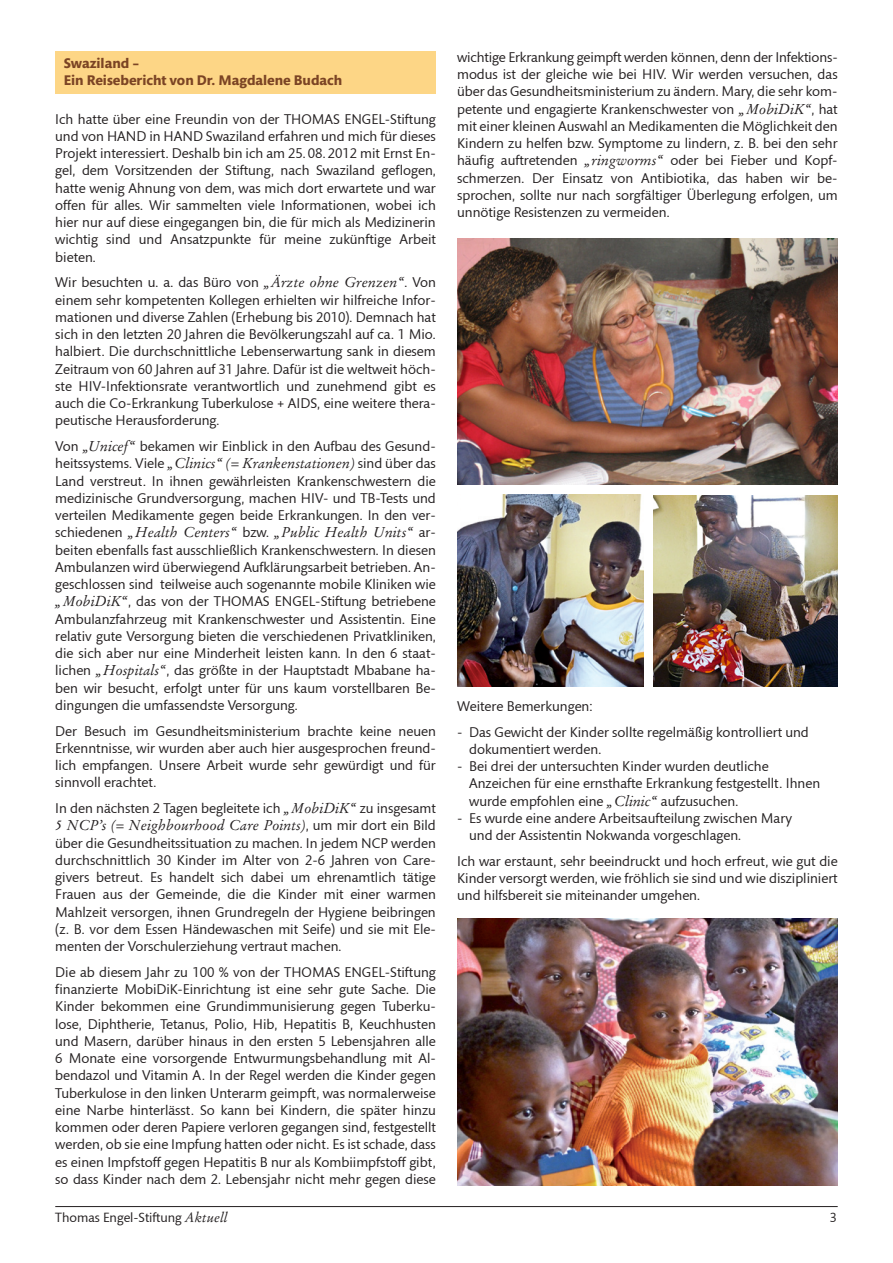
<style>
.page{position:relative;width:893px;height:1263px;background:#fff}
.page>*{position:absolute;margin:0;border:0;box-sizing:border-box;transform-origin:0 0}
.fliesstext{font:14.25px/17.2px "Mundo Sans";color:#231f20;text-align:justify}
.fliesstext-2{font:700 14.25px "Mundo Sans";color:#7b4424}
.fliessetxt{font:13.5px "Mundo Sans";color:#231f20}
.s1{font-family:"Stempel Garamond";font-style:italic}
</style>
<div class="page">
<hr style="left:55px;top:1206px;width:783px;height:1px;background:#231f20">
<div style="left:55px;top:51px;width:381px;height:43px;background:#fdd686"></div>
<img style="left:653px;top:495px;width:185px;height:192px">
<img style="left:457px;top:238px;width:381px;height:247px">
<img style="left:457px;top:918px;width:381px;height:268px">
<img style="left:457px;top:495px;width:186px;height:191px">
<p class="fliesstext-2" style="left:64px;top:55px;width:77px">Swaziland –</p>
<p class="fliesstext-2" style="left:64px;top:73px;width:280px">Ein Reisebericht von Dr. Magdalene Budach</p>
<p class="fliesstext" style="left:55px;top:110px;width:382px">Ich hatte über eine Freundin von der THOMAS ENGEL-Stiftung und von HAND in HAND Swaziland erfahren und mich für dieses Projekt interessiert. Deshalb bin ich am 25. 08. 2012 mit Ernst En&shy;gel, dem Vorsitzenden der Stiftung, nach Swaziland geflogen, hatte wenig Ahnung von dem, was mich dort erwartete und war offen für alles. Wir sammelten viele Informationen, wobei ich hier nur auf diese eingegangen bin, die für mich als Medizinerin wichtig sind und Ansatzpunkte für meine zukünftige Arbeit bieten.</p>
<p class="fliesstext" style="left:55px;top:274px;width:382px">Wir besuchten u. a. das Büro von <span class="s1">„Ärzte ohne Grenzen“</span>. Von einem sehr kompetenten Kollegen erhielten wir hilfreiche Infor&shy;mationen und diverse Zahlen (Erhebung bis 2010). Demnach hat sich in den letzten 20 Jahren die Bevölkerungszahl auf ca. 1 Mio. halbiert. Die durchschnittliche Lebenserwartung sank in diesem Zeitraum von 60 Jahren auf 31 Jahre. Dafür ist die weltweit höch&shy;ste HIV-Infektionsrate verantwortlich und zunehmend gibt es auch die Co-Erkrankung Tuberkulose + AIDS, eine weitere thera&shy;peutische Herausforderung.</p>
<p class="fliesstext" style="left:55px;top:438px;width:382px">Von <span class="s1">„Unicef“</span> bekamen wir Einblick in den Aufbau des Gesund&shy;heitssystems. Viele <span class="s1">„Clinics“ (= Krankenstationen)</span> sind über das Land verstreut. In ihnen gewährleisten Krankenschwestern die medizinische Grundversorgung, machen HIV- und TB-Tests und verteilen Medikamente gegen beide Erkrankungen. In den ver&shy;schiedenen <span class="s1">„Health Centers“</span> bzw. <span class="s1">„Public Health Units“</span> ar&shy;beiten ebenfalls fast ausschließlich Krankenschwestern. In diesen Ambulanzen wird überwiegend Aufklärungsarbeit betrieben. An&shy;geschlossen sind teilweise auch sogenannte mobile Kliniken wie <span class="s1">„MobiDiK“</span>, das von der THOMAS ENGEL-Stiftung betriebene Ambulanzfahrzeug mit Krankenschwester und Assistentin. Eine relativ gute Versorgung bieten die verschiedenen Privatkliniken, die sich aber nur eine Minderheit leisten kann. In den 6 staat&shy;lichen <span class="s1">„Hospitals“</span>, das größte in der Hauptstadt Mbabane ha&shy;ben wir besucht, erfolgt unter für uns kaum vorstellbaren Be&shy;dingungen die umfassendste Versorgung.</p>
<p class="fliesstext" style="left:55px;top:723px;width:382px">Der Besuch im Gesundheitsministerium brachte keine neuen Erkenntnisse, wir wurden aber auch hier ausgesprochen freund&shy;lich empfangen. Unsere Arbeit wurde sehr gewürdigt und für sinnvoll erachtet.</p>
<p class="fliesstext" style="left:55px;top:800px;width:382px">In den nächsten 2 Tagen begleitete ich <span class="s1">„MobiDiK“</span> zu insgesamt <span class="s1">5 NCP’s (= Neighbourhood Care Points)</span>, um mir dort ein Bild über die Gesundheitssituation zu machen. In jedem NCP werden durchschnittlich 30 Kinder im Alter von 2-6 Jahren von Care&shy;givers betreut. Es handelt sich dabei um ehrenamtlich tätige Frauen aus der Gemeinde, die die Kinder mit einer warmen Mahlzeit versorgen, ihnen Grundregeln der Hygiene beibringen (z. B. vor dem Essen Händewaschen mit Seife) und sie mit Ele&shy;menten der Vorschulerziehung vertraut machen.</p>
<p class="fliesstext" style="left:55px;top:964px;width:382px">Die ab diesem Jahr zu 100 % von der THOMAS ENGEL-Stiftung finanzierte MobiDiK-Einrichtung ist eine sehr gute Sache. Die Kinder bekommen eine Grundimmunisierung gegen Tuberku&shy;lose, Diphtherie, Tetanus, Polio, Hib, Hepatitis B, Keuchhusten und Masern, darüber hinaus in den ersten 5 Lebensjahren alle 6 Monate eine vorsorgende Entwurmungsbehandlung mit Al&shy;bendazol und Vitamin A. In der Regel werden die Kinder gegen Tuberkulose in den linken Unterarm geimpft, was normalerweise eine Narbe hinterlässt. So kann bei Kindern, die später hinzu kommen oder deren Papiere verloren gegangen sind, festgestellt werden, ob sie eine Impfung hatten oder nicht. Es ist schade, dass es einen Impfstoff gegen Hepatitis B nur als Kombiimpfstoff gibt, so dass Kinder nach dem 2. Lebensjahr nicht mehr gegen diese</p>
<p class="fliesstext" style="left:457px;top:49px;width:382px">wichtige Erkrankung geimpft werden können, denn der Infektions&shy;modus ist der gleiche wie bei HIV. Wir werden versuchen, das über das Gesundheitsministerium zu ändern. Mary, die sehr kom&shy;petente und engagierte Krankenschwester von <span class="s1">„MobiDiK“</span>, hat mit einer kleinen Auswahl an Medikamenten die Möglichkeit den Kindern zu helfen bzw. Symptome zu lindern, z. B. bei den sehr häufig auftretenden <span class="s1">„ringworms“</span> oder bei Fieber und Kopf&shy;schmerzen. Der Einsatz von Antibiotika, das haben wir be&shy;sprochen, sollte nur nach sorgfältiger Überlegung erfolgen, um unnötige Resistenzen zu vermeiden.</p>
<p class="fliesstext" style="left:457px;top:698px;width:137px">Weitere Bemerkungen:</p>
<p class="fliesstext" style="left:469px;top:723px;width:341px;text-indent:-12px">- Das Gewicht der Kinder sollte regelmäßig kontrolliert und dokumentiert werden.</p>
<p class="fliesstext" style="left:469px;top:758px;width:353px;text-align:left;text-indent:-12px">- Bei drei der untersuchten Kinder wurden deutliche<br>Anzeichen für eine ernsthafte Erkrankung festgestellt. Ihnen wurde empfohlen eine <span class="s1">„Clinic“</span> aufzusuchen.</p>
<p class="fliesstext" style="left:469px;top:810px;width:324px;text-indent:-12px">- Es wurde eine andere Arbeitsaufteilung zwischen Mary und der Assistentin Nokwanda vorgeschlagen.</p>
<p class="fliesstext" style="left:457px;top:853px;width:382px">Ich war erstaunt, sehr beeindruckt und hoch erfreut, wie gut die Kinder versorgt werden, wie fröhlich sie sind und wie diszipliniert und hilfsbereit sie miteinander umgehen.</p>
<p class="fliessetxt" style="left:55px;top:1210px;width:174px">Thomas Engel-Stiftung <span class="s1">Aktuell</span></p>
<p class="fliessetxt" style="left:830px;top:1210px;width:8px">3</p>
</div>
